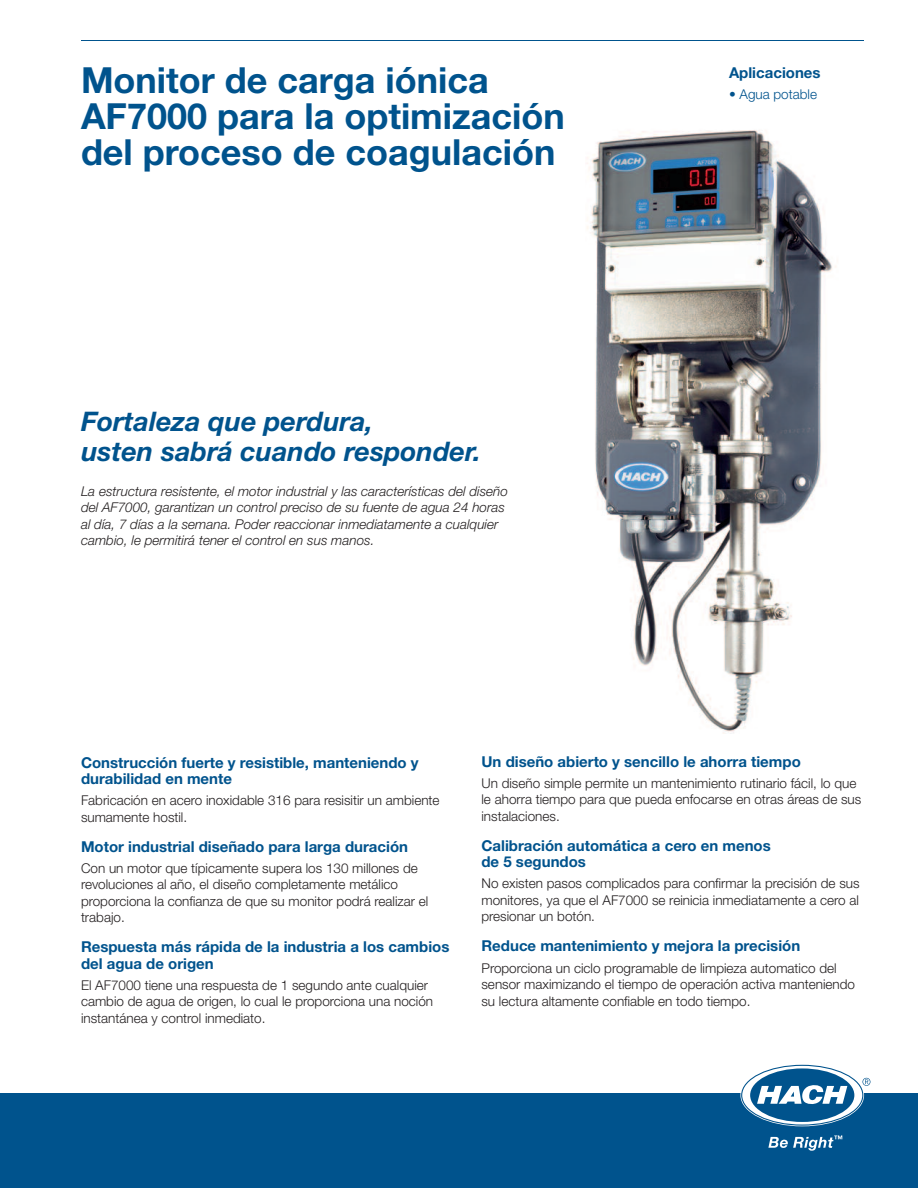
<style>
.page{position:relative;width:918px;height:1188px;background:#fff}
.page>*{position:absolute;margin:0;border:0;box-sizing:border-box;transform-origin:0 0}
.t1{font:700 36px/36px "Helvetica Neue LT Std";color:#00538d}
.t2{font:italic 700 27px/30px "Helvetica Neue LT Std";color:#00538d}
.t3{font:700 15px/16.5px "Helvetica Neue LT Std";color:#00538d}
.t4{font:300 13.5px/16.5px "Helvetica Neue LT Std";color:#231f20}
.t5{font:italic 300 13.5px/16.5px "Helvetica Neue LT Std";color:#231f20}
.t6{font:300 13.5px "Helvetica Neue LT Std";color:#00538d}
</style>
<div class="page">
<div style="left:0;top:1094px;width:918px;height:94px;background:#00538d"></div>
<svg style="left:742px;top:1066px;width:128px;height:59px"></svg>
<svg style="left:768px;top:1135px;width:74px;height:16px"></svg>
<hr style="left:81px;top:40px;width:783px;height:1px;background:#00538d">
<img style="left:587px;top:130px;width:249px;height:604px">
<h1 class="t1" style="left:81px;top:66px;width:485px">Monitor de carga iónica<br>AF7000 para la optimización del proceso de coagulación</h1>
<h2 class="t2" style="left:81px;top:409px;width:402px">Fortaleza que perdura,<br>usten sabrá cuando responder.</h2>
<p class="t5" style="left:81px;top:484px;width:429px">La estructura resistente, el motor industrial y las características del diseño del AF7000, garantizan un control preciso de su fuente de agua 24 horas al día, 7 días a la semana. Poder reaccionar inmediatamente a cualquier cambio, le permitirá tener el control en sus manos.</p>
<p class="t3" style="left:729px;top:66px;width:93px">Aplicaciones</p>
<p class="t6" style="left:729px;top:90px;width:90px">• Agua potable</p>
<p class="t3" style="left:81px;top:755px;width:339px">Construcción fuerte y resistible, manteniendo y durabilidad en mente</p>
<p class="t4" style="left:81px;top:793px;width:360px">Fabricación en acero inoxidable 316 para resisitir un ambiente sumamente hostil.</p>
<p class="t3" style="left:81px;top:839px;width:329px">Motor industrial diseñado para larga duración</p>
<p class="t4" style="left:81px;top:861px;width:349px">Con un motor que típicamente supera los 130 millones de revoluciones al año, el diseño completamente metálico proporciona la confianza de que su monitor podrá realizar el trabajo.</p>
<p class="t3" style="left:81px;top:940px;width:370px">Respuesta más rápida de la industria a los cambios del agua de origen</p>
<p class="t4" style="left:81px;top:978px;width:354px">El AF7000 tiene una respuesta de 1 segundo ante cualquier cambio de agua de origen, lo cual le proporciona una noción instantánea y control inmediato.</p>
<p class="t3" style="left:482px;top:754px;width:321px">Un diseño abierto y sencillo le ahorra tiempo</p>
<p class="t4" style="left:482px;top:776px;width:381px">Un diseño simple permite un mantenimiento rutinario fácil, lo que le ahorra tiempo para que pueda enfocarse en otras áreas de sus instalaciones.</p>
<p class="t3" style="left:482px;top:839px;width:291px">Calibración automática a cero en menos de 5 segundos</p>
<p class="t4" style="left:482px;top:877px;width:380px;text-align:justify">No existen pasos complicados para confirmar la precisión de sus monitores, ya que el AF7000 se reinicia inmediatamente a cero al presionar un botón.</p>
<p class="t3" style="left:482px;top:939px;width:320px">Reduce mantenimiento y mejora la precisión</p>
<p class="t4" style="left:482px;top:961px;width:375px">Proporciona un ciclo programable de limpieza automatico del sensor maximizando el tiempo de operación activa manteniendo su lectura altamente confiable en todo tiempo.</p>
</div>
